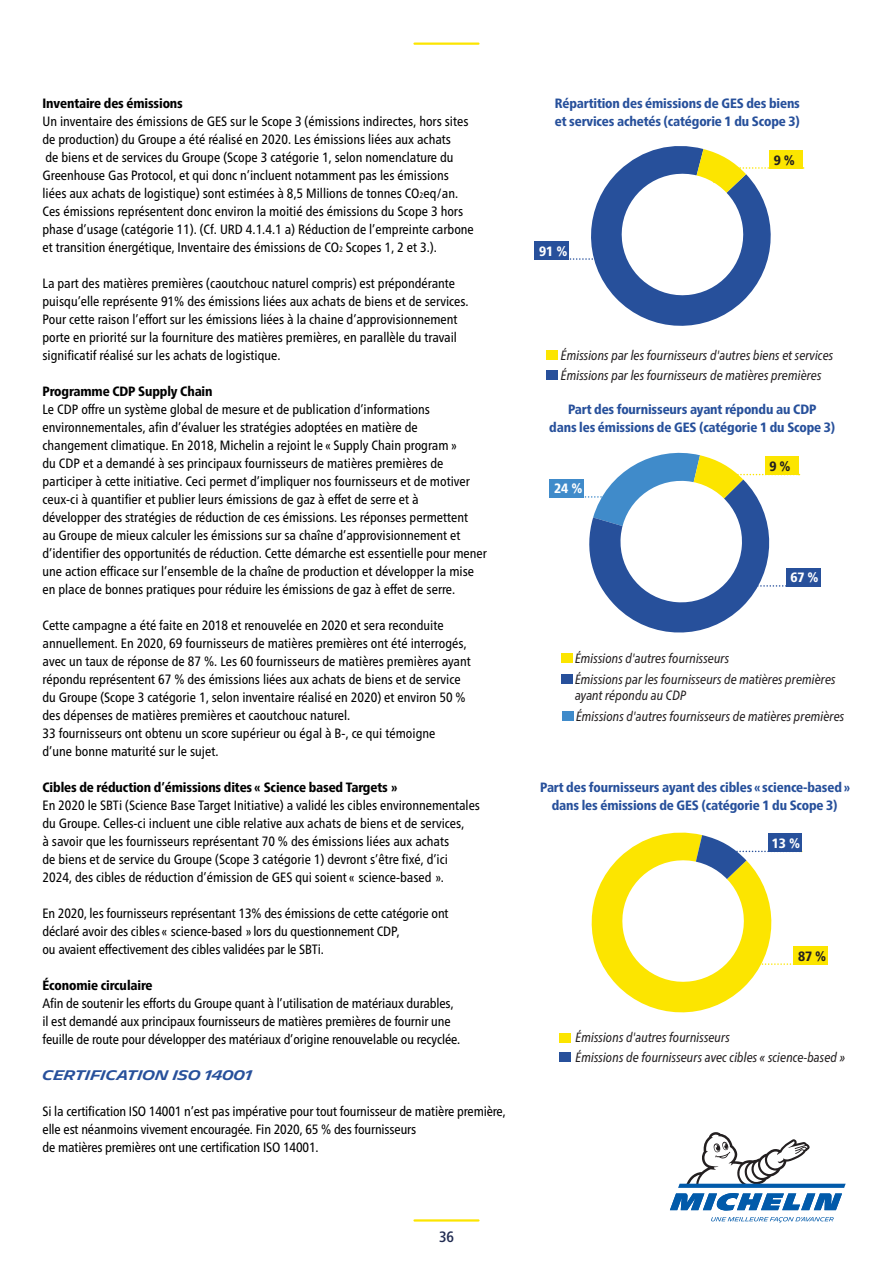
<style>
.page{position:relative;width:893px;height:1263px;background:#fff}
.page>*{position:absolute;margin:0;border:0;box-sizing:border-box;transform-origin:0 0}
.t1{font:500 condensed 15px "Frutiger Neue LTW1 G";color:#202b51}
.t2{font:condensed 13.5px/18px "Frutiger Neue LTW1 G";color:#000}
.t3{font:italic condensed 13.5px/19.5px "Frutiger Neue LTW1 G";color:#231f20}
.t4{font:800 condensed 13.5px/18px "Frutiger Neue LTW1 G";letter-spacing:-.01em;color:#27509b;text-align:center}
.t5{font:800 condensed 13.5px "Frutiger Neue LTW1 G";letter-spacing:-.01em;color:#000}
.t6{font:600 13.5px "Michelin Unit Titling";letter-spacing:-.01em;color:#27509b}
.t7{font:800 condensed 13.5px "Frutiger Neue LTW1 G";color:#fff}
.t8{font:800 condensed 13.5px "Frutiger Neue LTW1 G";color:#231f20}
.s1{font-size:7.8px}
</style>
<div class="page">
<div style="left:546px;top:351px;width:12px;height:9px;background:#fce500"></div>
<div style="left:546px;top:370px;width:12px;height:9px;background:#27509b"></div>
<svg style="left:569px;top:146px;width:202px;height:180px"></svg>
<div style="left:769px;top:150px;width:34px;height:19px;background:#fce500"></div>
<div style="left:535px;top:241px;width:34px;height:19px;background:#27509b"></div>
<div style="left:561px;top:654px;width:11px;height:9px;background:#fce500"></div>
<div style="left:561px;top:675px;width:11px;height:9px;background:#27509b"></div>
<div style="left:550px;top:479px;width:34px;height:19px;background:#408bca"></div>
<svg style="left:584px;top:452px;width:217px;height:181px"></svg>
<div style="left:786px;top:568px;width:34px;height:19px;background:#27509b"></div>
<div style="left:562px;top:711px;width:11px;height:9px;background:#408bca"></div>
<div style="left:559px;top:1033px;width:12px;height:9px;background:#fce500"></div>
<div style="left:559px;top:1053px;width:12px;height:9px;background:#27509b"></div>
<svg style="left:591px;top:832px;width:212px;height:181px"></svg>
<div style="left:794px;top:946px;width:34px;height:19px;background:#fce500"></div>
<hr style="left:414px;top:1219px;width:64px;height:2px;background:#fce500">
<svg style="left:670px;top:1132px;width:176px;height:79px"></svg>
<svg style="left:711px;top:1217px;width:123px;height:5px"></svg>
<hr style="left:414px;top:43px;width:64px;height:2px;background:#fce500">
<p class="t5" style="left:43px;top:93px;width:142px">Inventaire des émissions</p>
<p class="t2" style="left:43px;top:111px;width:433px">Un inventaire des émissions de GES sur le Scope 3 (émissions indirectes, hors sites de production) du Groupe a été réalisé en 2020. Les émissions liées aux achats<br>de biens et de services du Groupe (Scope 3 catégorie 1, selon nomenclature du Greenhouse Gas Protocol, et qui donc n’incluent notamment pas les émissions liées aux achats de logistique) sont estimées à 8,5 Millions de tonnes CO<span class="s1">2</span>eq/an.<br>Ces émissions représentent donc environ la moitié des émissions du Scope 3 hors phase d’usage (catégorie 11). (Cf. URD 4.1.4.1 a) Réduction de l’empreinte carbone et transition énergétique, Inventaire des émissions de CO<span class="s1">2</span> Scopes 1, 2 et 3.).</p>
<p class="t2" style="left:43px;top:273px;width:428px">La part des matières premières (caoutchouc naturel compris) est prépondérante puisqu’elle représente 91% des émissions liées aux achats de biens et de services.<br>Pour cette raison l’effort sur les émissions liées à la chaine d’approvisionnement porte en priorité sur la fourniture des matières premières, en parallèle du travail significatif réalisé sur les achats de logistique.</p>
<p class="t5" style="left:43px;top:381px;width:172px">Programme CDP Supply Chain</p>
<p class="t2" style="left:43px;top:399px;width:446px">Le CDP offre un système global de mesure et de publication d’informations environnementales, afin d’évaluer les stratégies adoptées en matière de<br>changement climatique. En 2018, Michelin a rejoint le « Supply Chain program »<br>du CDP et a demandé à ses principaux fournisseurs de matières premières de participer à cette initiative. Ceci permet d’impliquer nos fournisseurs et de motiver ceux-ci à quantifier et publier leurs émissions de gaz à effet de serre et à<br>développer des stratégies de réduction de ces émissions. Les réponses permettent<br>au Groupe de mieux calculer les émissions sur sa chaîne d’approvisionnement et d’identifier des opportunités de réduction. Cette démarche est essentielle pour mener une action efficace sur l’ensemble de la chaîne de production et développer la mise en place de bonnes pratiques pour réduire les émissions de gaz à effet de serre.</p>
<p class="t2" style="left:43px;top:615px;width:430px">Cette campagne a été faite en 2018 et renouvelée en 2020 et sera reconduite annuellement. En 2020, 69 fournisseurs de matières premières ont été interrogés, avec un taux de réponse de 87 %. Les 60 fournisseurs de matières premières ayant répondu représentent 67 % des émissions liées aux achats de biens et de service du Groupe (Scope 3 catégorie 1, selon inventaire réalisé en 2020) et environ 50 % des dépenses de matières premières et caoutchouc naturel.<br>33 fournisseurs ont obtenu un score supérieur ou égal à B-, ce qui témoigne<br>d’une bonne maturité sur le sujet.</p>
<p class="t5" style="left:43px;top:777px;width:356px">Cibles de réduction d’émissions dites « Science based Targets »</p>
<p class="t2" style="left:43px;top:795px;width:439px">En 2020 le SBTi (Science Base Target Initiative) a validé les cibles environnementales du Groupe. Celles-ci incluent une cible relative aux achats de biens et de services,<br>à savoir que les fournisseurs représentant 70 % des émissions liées aux achats<br>de biens et de service du Groupe (Scope 3 catégorie 1) devront s’être fixé, d’ici 2024, des cibles de réduction d’émission de GES qui soient « science-based ».</p>
<p class="t2" style="left:43px;top:903px;width:408px">En 2020, les fournisseurs représentant 13% des émissions de cette catégorie ont déclaré avoir des cibles « science-based » lors du questionnement CDP,<br>ou avaient effectivement des cibles validées par le SBTi.</p>
<p class="t5" style="left:43px;top:975px;width:112px">Économie circulaire</p>
<p class="t2" style="left:43px;top:993px;width:419px">Afin de soutenir les efforts du Groupe quant à l’utilisation de matériaux durables, il est demandé aux principaux fournisseurs de matières premières de fournir une feuille de route pour développer des matériaux d’origine renouvelable ou recyclée.</p>
<p class="t6" style="left:43px;top:1067px;width:211px">CERTIFICATION ISO 14001</p>
<p class="t2" style="left:43px;top:1101px;width:465px">Si la certification ISO 14001 n’est pas impérative pour tout fournisseur de matière première, elle est néanmoins vivement encouragée. Fin 2020, 65 % des fournisseurs<br>de matières premières ont une certification ISO 14001.</p>
<p class="t1" style="left:439px;top:1226px;width:16px">36</p>
<p class="t4" style="left:555px;top:93px;width:247px;text-align:left">Répartition des émissions de GES des biens et services achetés (catégorie 1 du Scope 3)</p>
<p class="t7" style="left:539px;top:240px;width:30px">91 %</p>
<p class="t8" style="left:774px;top:149px;width:23px">9 %</p>
<p class="t3" style="left:561px;top:345px;width:274px">Émissions par les fournisseurs d'autres biens et services<br>Émissions par les fournisseurs de matières premières</p>
<p class="t4" style="left:549px;top:399px;width:288px">Part des fournisseurs ayant répondu au CDP<br>dans les émissions de GES (catégorie 1 du Scope 3)</p>
<p class="t7" style="left:554px;top:478px;width:30px">24 %</p>
<p class="t8" style="left:770px;top:456px;width:23px">9 %</p>
<p class="t7" style="left:790px;top:567px;width:30px">67 %</p>
<p class="t3" style="left:575px;top:647px;width:262px;line-height:21px">Émissions d'autres fournisseurs<br>Émissions par les fournisseurs de matières premières</p>
<p class="t3" style="left:575px;top:685px;width:113px">ayant répondu au CDP</p>
<p class="t3" style="left:576px;top:705px;width:270px">Émissions d'autres fournisseurs de matières premières</p>
<p class="t4" style="left:540px;top:777px;width:312px">Part des fournisseurs ayant des cibles « science-based » dans les émissions de GES (catégorie 1 du Scope 3)</p>
<p class="t7" style="left:772px;top:833px;width:30px">13 %</p>
<p class="t8" style="left:798px;top:945px;width:30px">87 %</p>
<p class="t3" style="left:576px;top:1027px;width:271px">Émissions d'autres fournisseurs<br>Émissions de fournisseurs avec cibles « science-based »</p>
</div>
